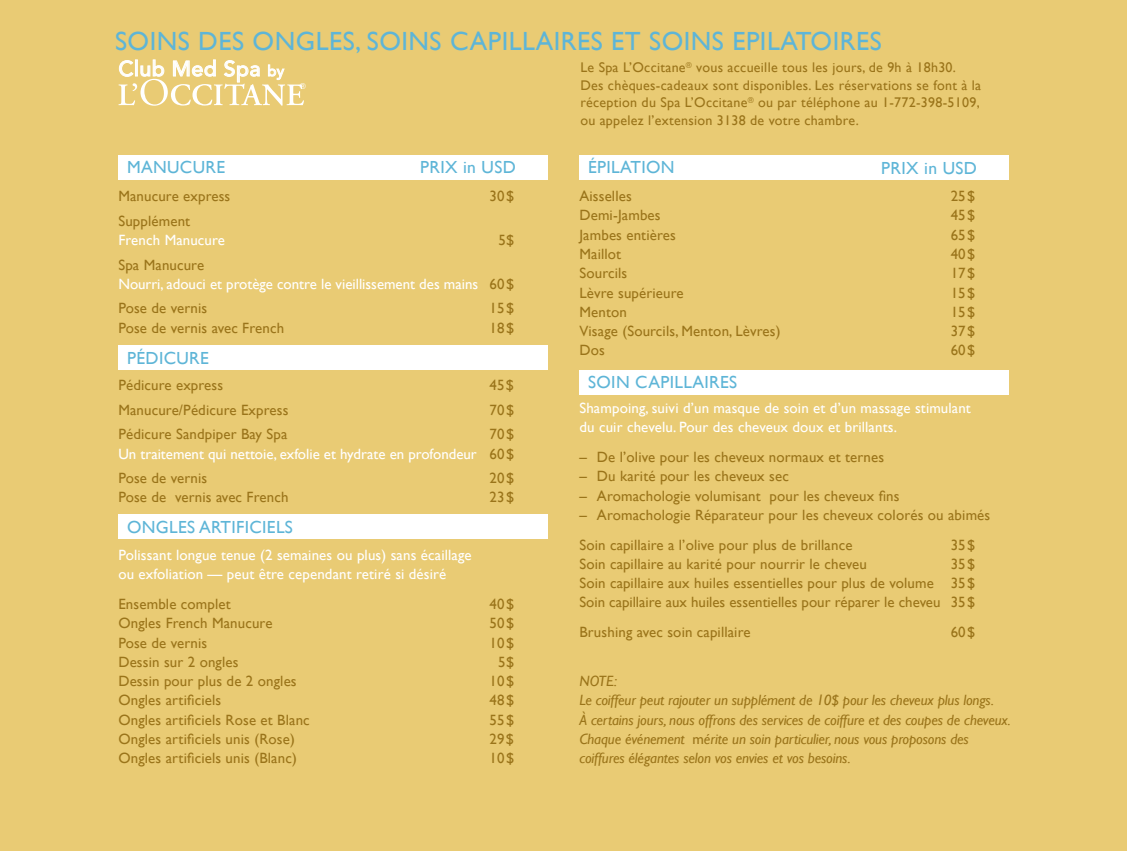
<style>
.page{position:relative;width:1127px;height:851px;background:#fff}
.page>*{position:absolute;margin:0;border:0;box-sizing:border-box;transform-origin:0 0}
.t1{font:26.25px "Gill Sans";letter-spacing:.02em;color:#5eb5d7}
.t2{font:500 21.35px "Avenir LT Std";letter-spacing:.02em;color:#fff}
.t3{font:17.5px "Gill Sans";letter-spacing:.02em;color:#5eb5d7}
.t4{font:14.88px/19.2px "Gill Sans";letter-spacing:.01em;color:#9a741a}
.t5{font:14.88px/19.2px "Gill Sans";letter-spacing:.01em;color:#fff}
.t6{font:italic 14.88px/19.2px "Gill Sans";letter-spacing:-.01em;color:#9a741a}
.t7{font:14px/17.5px "Gill Sans";letter-spacing:.02em;color:#9a741a}
.t8{font:8.22px "Helvetica";color:#fff}
.s1{font-size:14.88px}
.s2{color:#9a741a}
.s3{font-style:normal}
</style>
<div class="page">
<div style="left:0;top:0;width:1126px;height:850px;background:#e9cb74"></div>
<div style="left:118px;top:155px;width:429px;height:24px;background:#fff"></div>
<div style="left:118px;top:345px;width:429px;height:25px;background:#fff"></div>
<div style="left:118px;top:514px;width:429px;height:25px;background:#fff"></div>
<div style="left:579px;top:155px;width:429px;height:24px;background:#fff"></div>
<div style="left:579px;top:370px;width:429px;height:24px;background:#fff"></div>
<svg style="left:118px;top:60px;width:186px;height:46px"></svg>
<h1 class="t1" style="left:115px;top:26px;width:768px">SOINS DES ONGLES, SOINS CAPILLAIRES ET SOINS EPILATOIRES</h1>
<h2 class="t2" style="left:118px;top:56px;width:167px">Club Med Spa <span class="s1">by</span></h2>
<p class="t8" style="left:300px;top:83px;width:8px">®</p>
<p class="t3" style="left:127px;top:157px;width:99px">MANUCURE</p>
<p class="t4" style="left:118px;top:186px;width:113px">Manucure express</p>
<p class="t4" style="left:489px;top:186px;width:26px">30$</p>
<p class="t4" style="left:118px;top:211px;width:73px">Supplément</p>
<p class="t5" style="left:118px;top:230px;width:108px">French Manucure</p>
<p class="t4" style="left:498px;top:230px;width:17px">5$</p>
<p class="t5" style="left:118px;top:255px;width:397px"><span class="s2">Spa Manucure<br></span>Nourri, adouci et protège contre le vieillissement des mains <span class="s2">60$</span></p>
<p class="t4" style="left:118px;top:298px;width:90px">Pose de vernis</p>
<p class="t4" style="left:489px;top:298px;width:26px">15$</p>
<p class="t4" style="left:118px;top:318px;width:167px">Pose de vernis avec French</p>
<p class="t4" style="left:489px;top:318px;width:26px">18$</p>
<p class="t3" style="left:420px;top:157px;width:97px">PRIX in USD</p>
<p class="t3" style="left:127px;top:347px;width:83px">PÉDICURE</p>
<p class="t4" style="left:118px;top:375px;width:106px">Pédicure express</p>
<p class="t4" style="left:489px;top:375px;width:26px">45$</p>
<p class="t4" style="left:118px;top:400px;width:171px">Manucure/Pédicure Express</p>
<p class="t4" style="left:489px;top:400px;width:26px">70$</p>
<p class="t4" style="left:118px;top:424px;width:170px">Pédicure Sandpiper Bay Spa</p>
<p class="t5" style="left:118px;top:424px;width:397px;text-align:right"><span class="s2">70$<br></span>Un traitement qui nettoie, exfolie et hydrate en profondeur <span class="s2">60$</span></p>
<p class="t4" style="left:118px;top:468px;width:90px">Pose de vernis</p>
<p class="t4" style="left:489px;top:468px;width:26px">20$</p>
<p class="t4" style="left:118px;top:487px;width:171px">Pose de vernis avec French</p>
<p class="t4" style="left:489px;top:487px;width:26px">23$</p>
<p class="t3" style="left:127px;top:516px;width:167px">ONGLES ARTIFICIELS</p>
<p class="t5" style="left:118px;top:545px;width:355px">Polissant longue tenue (2 semaines ou plus) sans écaillage ou exfoliation — peut être cependant retiré si désiré</p>
<p class="t4" style="left:118px;top:594px;width:114px">Ensemble complet</p>
<p class="t4" style="left:489px;top:594px;width:26px">40$</p>
<p class="t4" style="left:118px;top:613px;width:155px">Ongles French Manucure</p>
<p class="t4" style="left:489px;top:613px;width:26px">50$</p>
<p class="t4" style="left:118px;top:633px;width:90px">Pose de vernis</p>
<p class="t4" style="left:489px;top:633px;width:26px">10$</p>
<p class="t4" style="left:118px;top:652px;width:122px">Dessin sur 2 ongles</p>
<p class="t4" style="left:498px;top:652px;width:17px">5$</p>
<p class="t4" style="left:118px;top:671px;width:180px">Dessin pour plus de 2 ongles</p>
<p class="t4" style="left:489px;top:671px;width:26px">10$</p>
<p class="t4" style="left:118px;top:690px;width:104px">Ongles artificiels</p>
<p class="t4" style="left:489px;top:690px;width:26px">48$</p>
<p class="t4" style="left:118px;top:710px;width:193px">Ongles artificiels Rose et Blanc</p>
<p class="t4" style="left:489px;top:710px;width:26px">55$</p>
<p class="t4" style="left:118px;top:729px;width:178px">Ongles artificiels unis (Rose)</p>
<p class="t4" style="left:489px;top:729px;width:26px">29$</p>
<p class="t4" style="left:118px;top:748px;width:180px">Ongles artificiels unis (Blanc)</p>
<p class="t4" style="left:489px;top:748px;width:26px">10$</p>
<p class="t7" style="left:580px;top:59px;width:402px">Le Spa L’Occitane<sup>®</sup> vous accueille tous les jours, de 9h à 18h30.<br>Des chèques-cadeaux sont disponibles. Les réservations se font à la réception du Spa L’Occitane<sup>®</sup> ou par téléphone au 1-772-398-5109, ou appelez l’extension 3138 de votre chambre.</p>
<p class="t3" style="left:588px;top:157px;width:88px">ÉPILATION</p>
<p class="t3" style="left:881px;top:157px;width:97px">PRIX in USD</p>
<p class="t4" style="left:579px;top:186px;width:54px">Aisselles</p>
<p class="t4" style="left:950px;top:186px;width:26px">25$</p>
<p class="t4" style="left:579px;top:206px;width:83px">Demi-Jambes</p>
<p class="t4" style="left:950px;top:206px;width:26px">45$</p>
<p class="t4" style="left:579px;top:225px;width:98px">Jambes entières</p>
<p class="t4" style="left:950px;top:225px;width:26px">65$</p>
<p class="t4" style="left:579px;top:244px;width:43px">Maillot</p>
<p class="t4" style="left:950px;top:244px;width:26px">40$</p>
<p class="t4" style="left:579px;top:263px;width:49px">Sourcils</p>
<p class="t4" style="left:950px;top:263px;width:26px">17$</p>
<p class="t4" style="left:579px;top:283px;width:106px">Lèvre supérieure</p>
<p class="t4" style="left:950px;top:283px;width:26px">15$</p>
<p class="t4" style="left:579px;top:302px;width:49px">Menton</p>
<p class="t4" style="left:950px;top:302px;width:26px">15$</p>
<p class="t4" style="left:579px;top:321px;width:203px">Visage (Sourcils, Menton, Lèvres)</p>
<p class="t4" style="left:950px;top:321px;width:26px">37$</p>
<p class="t4" style="left:579px;top:340px;width:27px">Dos</p>
<p class="t4" style="left:950px;top:340px;width:26px">60$</p>
<p class="t3" style="left:588px;top:372px;width:150px">SOIN CAPILLAIRES</p>
<p class="t5" style="left:579px;top:398px;width:393px">Shampoing, suivi d’un masque de soin et d’un massage stimulant du cuir chevelu. Pour des cheveux doux et brillants.</p>
<p class="t4" style="left:579px;top:447px;width:306px">– De l’olive pour les cheveux normaux et ternes</p>
<p class="t4" style="left:579px;top:466px;width:211px">– Du karité pour les cheveux sec</p>
<p class="t4" style="left:579px;top:486px;width:321px">– Aromachologie volumisant pour les cheveux fins</p>
<p class="t4" style="left:579px;top:500px;width:412px;line-height:29.8px">– Aromachologie Réparateur pour les cheveux colorés ou abimés<br>Soin capillaire a l’olive pour plus de brillance</p>
<p class="t4" style="left:950px;top:535px;width:26px">35$</p>
<p class="t4" style="left:579px;top:554px;width:289px">Soin capillaire au karité pour nourrir le cheveu</p>
<p class="t4" style="left:579px;top:554px;width:397px;text-align:justify;text-indent:371px">35$ Soin capillaire aux huiles essentielles pour plus de volume 35$ Soin capillaire aux huiles essentielles pour réparer le cheveu 35$</p>
<p class="t4" style="left:579px;top:622px;width:173px">Brushing avec soin capillaire</p>
<p class="t4" style="left:950px;top:622px;width:26px">60$</p>
<p class="t6" style="left:579px;top:671px;width:433px">NOTE:<br>Le coiffeur peut rajouter un supplément de 10$ pour les cheveux plus longs.<br>À certains jours, nous offrons des services de coiffure et des coupes de cheveux.<br>Chaque événement <span class="s3">m</span>érite un soin particulier, nous vous proposons des coiffures élégantes selon vos envies et vos besoins.</p>
</div>
